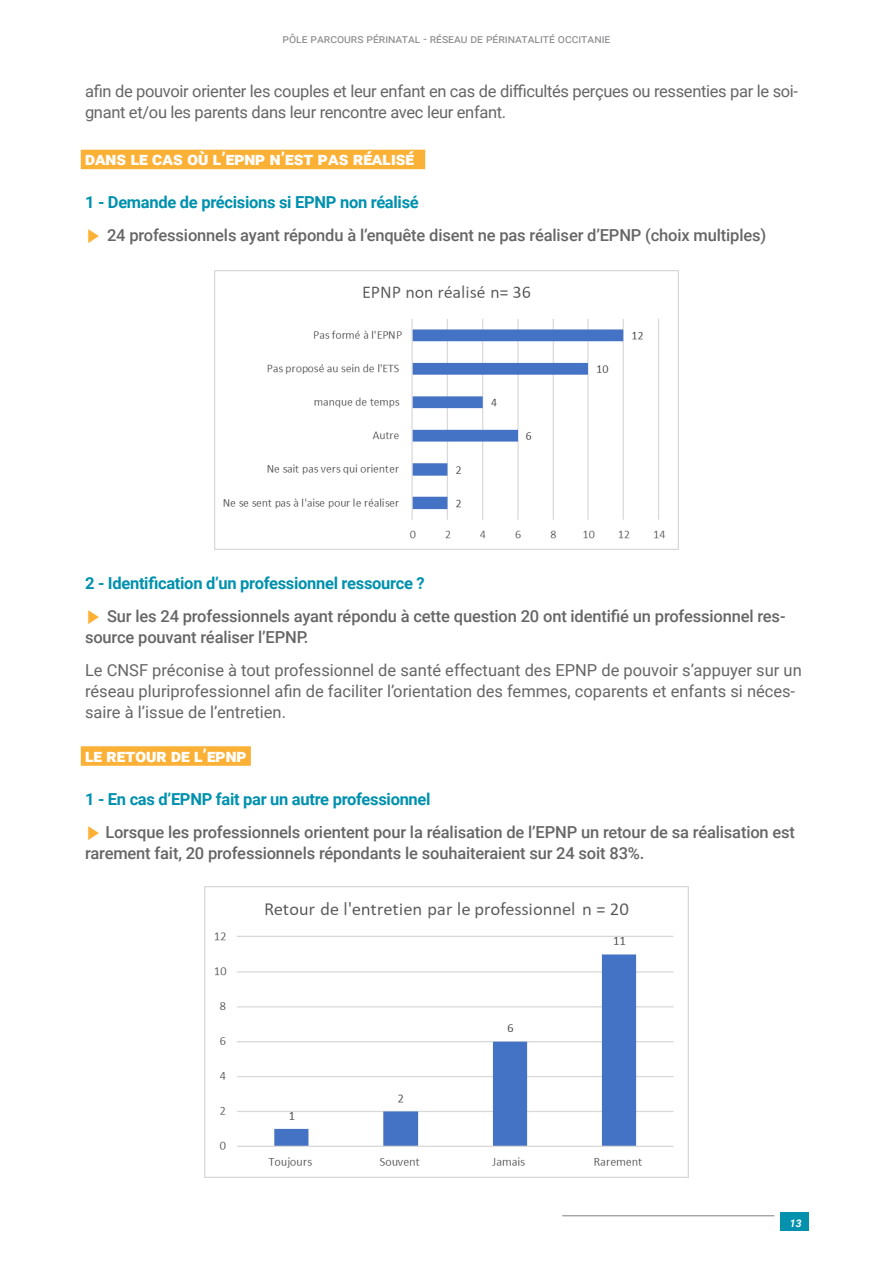
<style>
.page{position:relative;width:893px;height:1263px;background:#fff}
.page>*{position:absolute;margin:0;border:0;box-sizing:border-box;transform-origin:0 0}
.t1{font:900 18px "Roboto";color:#fff}
.t2{font:500 16.5px/21px "Roboto";letter-spacing:-.01em;color:#666}
.t3{font:16.5px/21px "Roboto";color:#666}
.t4{font:16.5px/21px "Roboto";letter-spacing:-.02em;color:#666}
.t5{font:700 16.5px "Roboto";letter-spacing:-.02em;color:#0091ae}
.t6{font:12px "Roboto";color:#87898c}
.t7{font:italic 700 10.5px "Roboto";color:#fff}
.s1{font-family:"Malgun Gothic";font-weight:700;color:#fbb036}
</style>
<div class="page">
<div style="left:81px;top:150px;width:344px;height:19px;background:#fbb036"></div>
<div style="left:81px;top:746px;width:170px;height:20px;background:#fbb036"></div>
<img style="left:215px;top:271px;width:463px;height:279px">
<img style="left:204px;top:886px;width:485px;height:292px">
<div style="left:780px;top:1212px;width:28px;height:19px;background:#0491ae"></div>
<hr style="left:562px;top:1215px;width:212px;height:1px;background:#808285">
<p class="t6" style="left:283px;top:30px;width:329px">pôle parcours périnatal - réseau de périnatalité occitanie</p>
<p class="t4" style="left:85px;top:80px;width:714px">afin de pouvoir orienter les couples et leur enfant en cas de difficultés perçues ou ressenties par le soi&shy;gnant et/ou les parents dans leur rencontre avec leur enfant.</p>
<p class="t1" style="left:85px;top:146px;width:331px">dans le cas où l’epnp n’est pas réalisé</p>
<p class="t5" style="left:85px;top:191px;width:335px">1 - Demande de précisions si EPNP non réalisé</p>
<p class="t2" style="left:85px;top:224px;width:683px"><span class="s1">▶</span> 24 professionnels ayant répondu à l’enquête disent ne pas réaliser d’EPNP (choix multiples)</p>
<p class="t5" style="left:85px;top:572px;width:341px">2 - Identification d’un professionnel ressource ?</p>
<p class="t2" style="left:85px;top:605px;width:702px"><span class="s1">▶</span> Sur les 24 professionnels ayant répondu à cette question 20 ont identifié un professionnel res&shy;source pouvant réaliser l’EPNP.</p>
<p class="t3" style="left:85px;top:659px;width:718px">Le CNSF préconise à tout professionnel de santé effectuant des EPNP de pouvoir s’appuyer sur un réseau pluriprofessionnel afin de faciliter l’orientation des femmes, coparents et enfants si néces&shy;saire à l’issue de l’entretien.</p>
<p class="t1" style="left:85px;top:742px;width:163px">le retour de l’epnp</p>
<p class="t5" style="left:85px;top:787px;width:347px">1 - En cas d’EPNP fait par un autre professionnel</p>
<p class="t2" style="left:85px;top:821px;width:712px"><span class="s1">▶</span> Lorsque les professionnels orientent pour la réalisation de l’EPNP un retour de sa réalisation est rarement fait, 20 professionnels répondants le souhaiteraient sur 24 soit 83%.</p>
<p class="t7" style="left:790px;top:1216px;width:13px">13</p>
</div>
